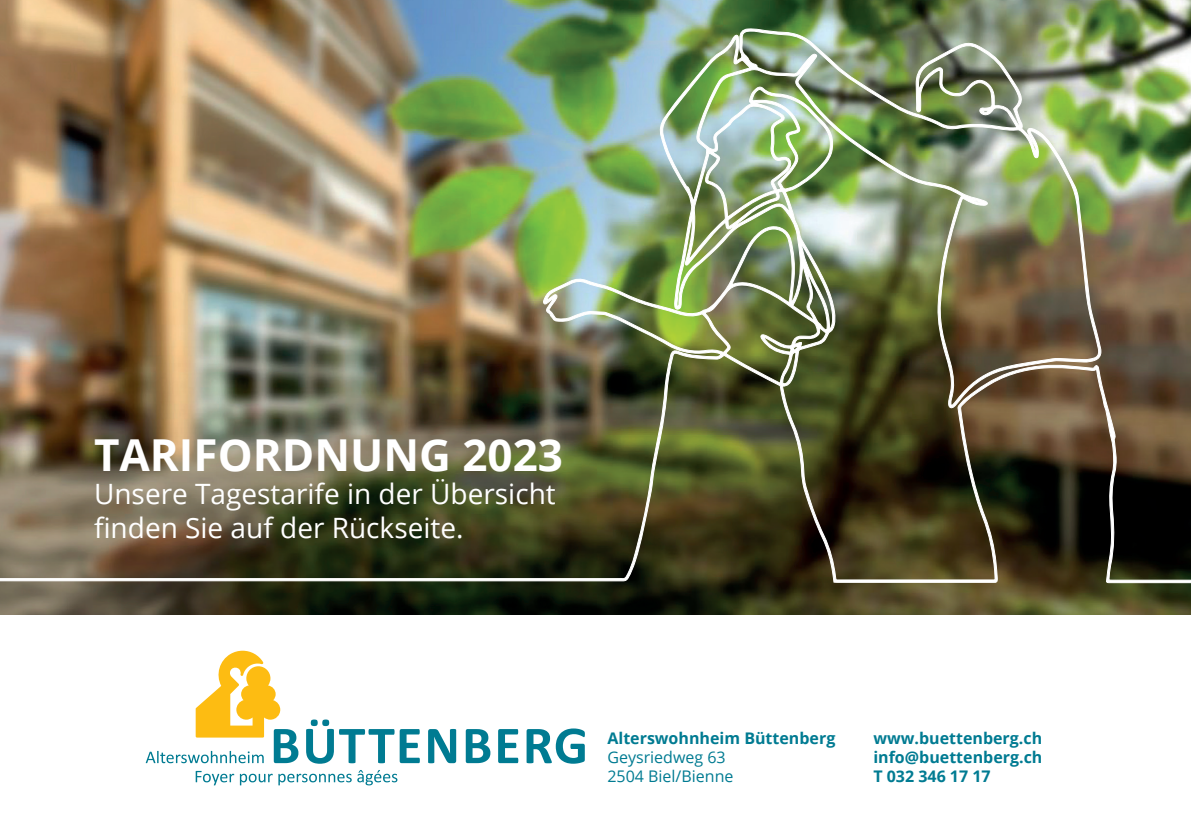
<style>
.page{position:relative;width:1191px;height:840px;background:#fff}
.page>*{position:absolute;margin:0;border:0;box-sizing:border-box;transform-origin:0 0}
.t1{font:700 44px "Open Sans";color:#fff}
.t2{font:28px/33.6px "Open Sans";color:#fff}
.t3{font:700 16px/19.2px "Open Sans";color:#007b92;text-align:justify}
.t4{font:16px/19.2px "Open Sans";color:#007b92}
</style>
<div class="page">
<svg style="left:196px;top:770px;width:38px;height:15px"></svg>
<svg style="left:240px;top:770px;width:157px;height:15px"></svg>
<svg style="left:146px;top:650px;width:152px;height:112px"></svg>
<svg style="left:306px;top:719px;width:88px;height:44px"></svg>
<svg style="left:400px;top:729px;width:20px;height:33px"></svg>
<svg style="left:428px;top:729px;width:28px;height:33px"></svg>
<svg style="left:466px;top:729px;width:24px;height:33px"></svg>
<svg style="left:498px;top:729px;width:20px;height:33px"></svg>
<svg style="left:526px;top:728px;width:59px;height:35px"></svg>
<img style="left:0;top:0;width:1191px;height:28px">
<svg style="left:0;top:604px;width:1191px;height:10px;background:#393820"></svg>
<img style="left:0;top:28px;width:1191px;height:576px">
<h1 class="t1" style="left:94px;top:423px;width:470px">TARIFORDNUNG 2023</h1>
<h2 class="t2" style="left:94px;top:476px;width:463px">Unsere Tagestarife in der Übersicht finden Sie auf der Rückseite.</h2>
<p class="t3" style="left:607px;top:727px;width:229px">Alterswohnheim Büttenberg</p>
<p class="t4" style="left:607px;top:746px;width:128px">Geysriedweg 63<br>2504 Biel/Bienne</p>
<p class="t3" style="left:873px;top:727px;width:170px">www.buettenberg.ch info@buettenberg.ch T 032 346 17 17</p>
</div>
